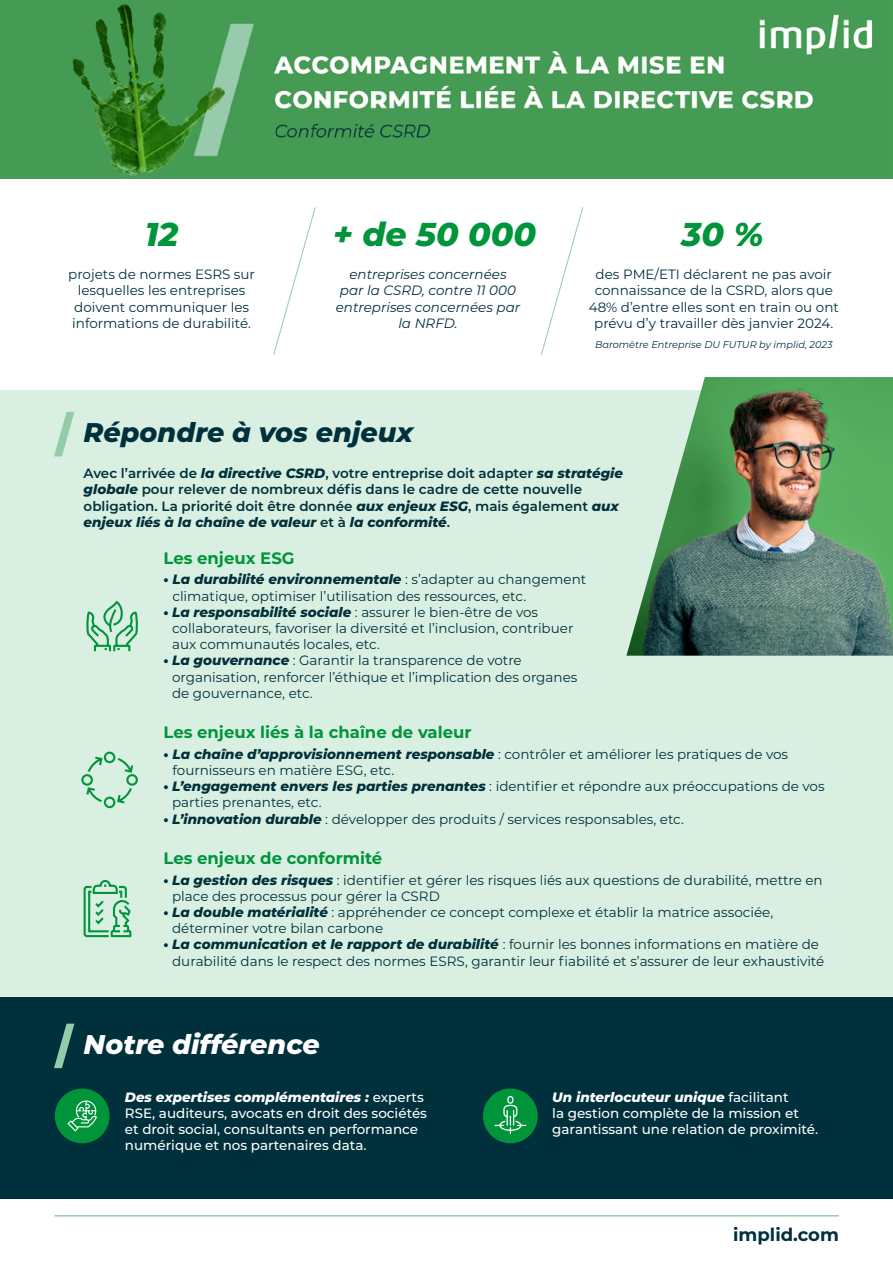
<style>
.page{position:relative;width:893px;height:1263px;background:#fff}
.page>*{position:absolute;margin:0;border:0;box-sizing:border-box;transform-origin:0 0}
.t1{font:italic 800 33px "Montserrat";color:#00953a}
.t2{font:italic 800 27px "Montserrat";color:#00303c}
.t3{font:italic 800 27px "Montserrat";color:#fff}
.t4{font:700 18px "Montserrat";color:#00303c}
.t5{font:700 16.5px "Montserrat";color:#00953a}
.t6{font:13.5px/16.2px "Montserrat";color:#00303c}
.t7{font:500 13.5px/16.2px "Montserrat";color:#fff}
.t8{font:600 13.5px/16.2px "Montserrat";color:#00303c}
.t9{font:italic 13.5px/16.2px "Montserrat";color:#00303c;text-align:center}
.t10{font:italic 9.75px "Montserrat";color:#00303c}
.s1{font-weight:800;font-style:italic}
.s2{font-weight:800}
</style>
<div class="page">
<div style="left:0;top:390px;width:893px;height:607px;background:#d9efe1"></div>
<div style="left:0;top:997px;width:893px;height:202px;background:#00303c"></div>
<img style="left:0;top:0;width:893px;height:178px">
<svg style="left:54px;top:412px;width:20px;height:44px"></svg>
<svg style="left:54px;top:1023px;width:20px;height:45px"></svg>
<svg style="left:273px;top:207px;width:43px;height:148px"></svg>
<svg style="left:541px;top:207px;width:43px;height:148px"></svg>
<img style="left:626px;top:377px;width:267px;height:279px">
<hr style="left:54px;top:1215px;width:785px;height:1px;background:#94ccaa">
<div style="left:483px;top:1088px;width:55px;height:55px;background:#00953a;border-radius:50%"></div>
<div style="left:55px;top:1088px;width:55px;height:55px;background:#00953a;border-radius:50%"></div>
<svg style="left:67px;top:1100px;width:30px;height:32px"></svg>
<svg style="left:81px;top:751px;width:57px;height:58px"></svg>
<svg style="left:86px;top:601px;width:52px;height:51px"></svg>
<svg style="left:83px;top:879px;width:49px;height:59px"></svg>
<svg style="left:494px;top:1096px;width:33px;height:38px"></svg>
<h1 class="t1" style="left:145px;top:210px;width:35px">12</h1>
<p class="t6" style="left:68px;top:266px;width:188px;text-align:center">projets de normes ESRS sur lesquelles les entreprises doivent communiquer les informations de durabilité.</p>
<h1 class="t1" style="left:333px;top:210px;width:205px">+ de 50 000</h1>
<h1 class="t1" style="left:682px;top:210px;width:83px">30 %</h1>
<p class="t9" style="left:336px;top:266px;width:186px">entreprises concernées<br>par la CSRD, contre 11 000 entreprises concernées par la NRFD.</p>
<p class="t6" style="left:589px;top:266px;width:252px;text-align:center">des PME/ETI déclarent ne pas avoir connaissance de la CSRD, alors que 48% d’entre elles sont en train ou ont prévu d’y travailler dès janvier 2024.</p>
<p class="t10" style="left:595px;top:338px;width:239px">Baromètre Entreprise DU FUTUR by implid, 2023</p>
<h2 class="t2" style="left:84px;top:413px;width:331px">Répondre à vos enjeux</h2>
<p class="t8" style="left:84px;top:465px;width:541px">Avec l’arrivée de <span class="s1">la directive CSRD</span>, votre entreprise doit adapter <span class="s1">sa stratégie globale</span> pour relever de nombreux défis dans le cadre de cette nouvelle obligation. La priorité doit être donnée <span class="s1">aux enjeux ESG</span>, mais également <span class="s1">aux enjeux liés à la chaîne de valeur</span> et à <span class="s1">la conformité</span>.</p>
<p class="t5" style="left:163px;top:546px;width:133px">Les enjeux ESG</p>
<p class="t6" style="left:173px;top:571px;width:415px;text-indent:-9px"><span class="s2">•</span> <span class="s1">La durabilité environnementale</span> : s’adapter au changement climatique, optimiser l’utilisation des ressources, etc.</p>
<p class="t6" style="left:172px;top:603px;width:403px;text-indent:-9px"><span class="s2">•</span> <span class="s1">La responsabilité sociale</span> : assurer le bien-être de vos collaborateurs, favoriser la diversité et l’inclusion, contribuer aux communautés locales, etc.</p>
<p class="t6" style="left:172px;top:652px;width:407px;text-indent:-9px"><span class="s2">•</span> <span class="s1">La gouvernance</span> : Garantir la transparence de votre organisation, renforcer l’éthique et l’implication des organes de gouvernance, etc.</p>
<p class="t5" style="left:163px;top:721px;width:310px">Les enjeux liés à la chaîne de valeur</p>
<p class="t6" style="left:173px;top:745px;width:617px;text-indent:-9px"><span class="s2">•</span> <span class="s1">La chaîne d’approvisionnement responsable</span> : contrôler et améliorer les pratiques de vos fournisseurs en matière ESG, etc.</p>
<p class="t6" style="left:172px;top:778px;width:654px;text-indent:-9px"><span class="s2">•</span> <span class="s1">L’engagement envers les parties prenantes</span> : identifier et répondre aux préoccupations de vos parties prenantes, etc.</p>
<p class="t6" style="left:163px;top:810px;width:522px"><span class="s2">•</span> <span class="s1">L’innovation durable</span> : développer des produits / services responsables, etc.</p>
<p class="t5" style="left:163px;top:846px;width:220px">Les enjeux de conformité</p>
<p class="t6" style="left:172px;top:871px;width:652px;text-indent:-9px"><span class="s2">•</span> <span class="s1">La gestion des risques</span> : identifier et gérer les risques liés aux questions de durabilité, mettre en place des processus pour gérer la CSRD</p>
<p class="t6" style="left:172px;top:903px;width:603px;text-indent:-9px"><span class="s2">•</span> <span class="s1">La double matérialité</span> : appréhender ce concept complexe et établir la matrice associée, déterminer votre bilan carbone</p>
<p class="t6" style="left:172px;top:936px;width:654px;text-indent:-9px"><span class="s2">•</span> <span class="s1">La communication et le rapport de durabilité</span> : fournir les bonnes informations en matière de durabilité dans le respect des normes ESRS, garantir leur fiabilité et s’assurer de leur exhaustivité</p>
<h2 class="t3" style="left:84px;top:1025px;width:238px">Notre différence</h2>
<p class="t7" style="left:125px;top:1088px;width:304px"><span class="s1">Des expertises complémentaires :</span> experts RSE, auditeurs, avocats en droit des sociétés et droit social, consultants en performance numérique et nos partenaires data.</p>
<p class="t7" style="left:552px;top:1088px;width:267px"><span class="s1">Un interlocuteur unique</span> facilitant<br>la gestion complète de la mission et garantissant une relation de proximité.</p>
<h3 class="t4" style="left:733px;top:1222px;width:107px">implid.com</h3>
</div>
